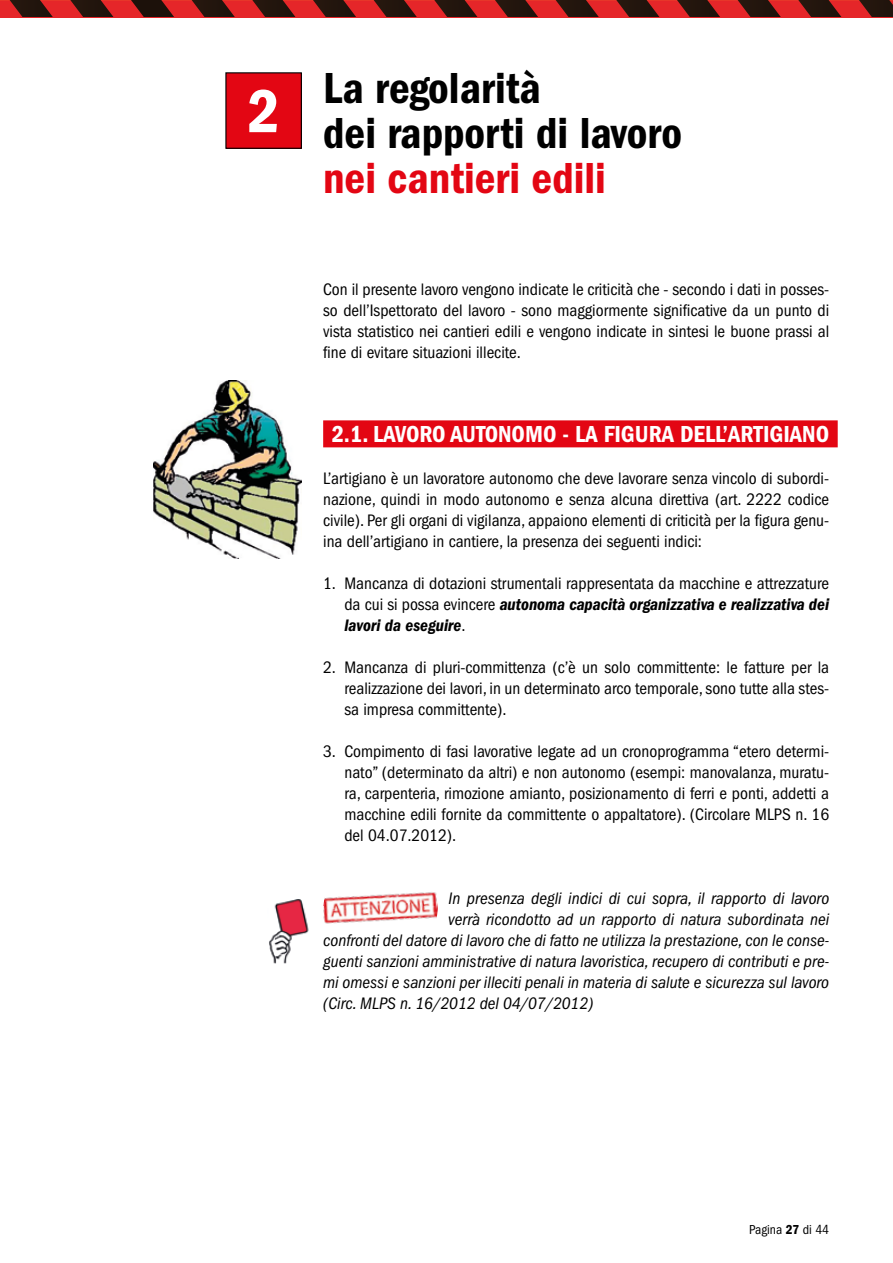
<style>
.page{position:relative;width:893px;height:1263px;background:#fff}
.page>*{position:absolute;margin:0;border:0;box-sizing:border-box;transform-origin:0 0}
.t1{font:63px "ITC Franklin Gothic Std Dm Cd";color:#fff}
.t2{font:45px/45px "ITC Franklin Gothic Std Dm Cd";color:#000}
.t3{font:45px "ITC Franklin Gothic Std Dm Cd";color:#e30613}
.t4{font:24px "ITC Franklin Gothic Std Dm Cd";color:#fff}
.t5{font:condensed 17.25px/21px "ITC Franklin Gothic Std";color:#000;text-align:justify}
.t6{font:italic condensed 17.25px "ITC Franklin Gothic Std";color:#000}
.t7{font:17.25px/21px "ITC Franklin Gothic Std Dm Cd It";color:#000}
.t8{font:condensed 13.5px "ITC Franklin Gothic Std";color:#000}
.s1{font-family:"ITC Franklin Gothic Std";font-stretch:condensed}
.s2{font-family:"ITC Franklin Gothic Std Dm Cd";font-stretch:normal}
</style>
<div class="page">
<div style="left:0;top:0;width:893px;height:17px;background:#e52629"></div>
<svg style="left:849px;top:0;width:44px;height:17px"></svg>
<svg style="left:789px;top:0;width:52px;height:17px"></svg>
<svg style="left:728px;top:0;width:53px;height:17px"></svg>
<svg style="left:667px;top:0;width:53px;height:17px"></svg>
<svg style="left:607px;top:0;width:52px;height:17px"></svg>
<svg style="left:546px;top:0;width:53px;height:17px"></svg>
<svg style="left:485px;top:0;width:53px;height:17px"></svg>
<svg style="left:425px;top:0;width:52px;height:17px"></svg>
<svg style="left:364px;top:0;width:53px;height:17px"></svg>
<svg style="left:303px;top:0;width:53px;height:17px"></svg>
<svg style="left:243px;top:0;width:52px;height:17px"></svg>
<svg style="left:182px;top:0;width:53px;height:17px"></svg>
<svg style="left:121px;top:0;width:53px;height:17px"></svg>
<svg style="left:61px;top:0;width:52px;height:17px"></svg>
<svg style="left:0;top:0;width:53px;height:17px"></svg>
<div style="left:323px;top:420px;width:515px;height:27px;background:#e30613"></div>
<img style="left:323px;top:892px;width:115px;height:32px">
<img style="left:153px;top:381px;width:149px;height:177px">
<div style="left:226px;top:73px;width:75px;height:75px;background:#e30613"></div>
<div style="left:225px;top:72px;width:77px;height:77px;border:1px solid #000"></div>
<img style="left:269px;top:899px;width:40px;height:65px">
<h1 class="t1" style="left:248px;top:75px;width:34px">2</h1>
<h2 class="t2" style="left:323px;top:66px;width:360px">La regolarità<br>dei rapporti di lavoro</h2>
<h2 class="t3" style="left:323px;top:153px;width:284px">nei cantieri edili</h2>
<p class="t5" style="left:323px;top:279px;width:508px">Con il presente lavoro vengono indicate le criticità che - secondo i dati in posses&shy;so dell’Ispettorato del lavoro - sono maggiormente significative da un punto di vista statistico nei cantieri edili e vengono indicate in sintesi le buone prassi al fine di evitare situazioni illecite.</p>
<h3 class="t4" style="left:332px;top:420px;width:499px">2.1. LAVORO AUTONOMO - LA FIGURA DELL’ARTIGIANO</h3>
<p class="t5" style="left:323px;top:468px;width:508px">L’artigiano è un lavoratore autonomo che deve lavorare senza vincolo di subordi&shy;nazione, quindi in modo autonomo e senza alcuna direttiva (art. 2222 codice civile). Per gli organi di vigilanza, appaiono elementi di criticità per la figura genu&shy;ina dell’artigiano in cantiere, la presenza dei seguenti indici:</p>
<p class="t5" style="left:323px;top:573px;width:507px">1. Mancanza di dotazioni strumentali rappresentata da macchine e attrezzature</p>
<p class="t7" style="left:344px;top:593px;width:486px"><span class="s1">da cui si possa evincere</span> autonoma capacità organizzativa e realizzativa dei lavori da eseguire<span class="s1">.</span></p>
<p class="t5" style="left:344px;top:657px;width:486px;text-indent:-21px">2. Mancanza di pluri-committenza (c’è un solo committente: le fatture per la realizzazione dei lavori, in un determinato arco temporale, sono tutte alla stes&shy;sa impresa committente).</p>
<p class="t5" style="left:344px;top:741px;width:486px;text-indent:-21px">3. Compimento di fasi lavorative legate ad un cronoprogramma “etero determi&shy;nato” (determinato da altri) e non autonomo (esempi: manovalanza, muratu&shy;ra, carpenteria, rimozione amianto, posizionamento di ferri e ponti, addetti a macchine edili fornite da committente o appaltatore). (Circolare MLPS n. 16 del 04.07.2012).</p>
<p class="t6" style="left:449px;top:888px;width:382px">In presenza degli indici di cui sopra, il rapporto di lavoro</p>
<p class="t6" style="left:449px;top:909px;width:382px">verrà ricondotto ad un rapporto di natura subordinata nei</p>
<p class="t6" style="left:323px;top:930px;width:507px">confronti del datore di lavoro che di fatto ne utilizza la prestazione, con le conse-</p>
<p class="t6" style="left:323px;top:951px;width:508px">guenti sanzioni amministrative di natura lavoristica, recupero di contributi e pre-</p>
<p class="t6" style="left:323px;top:972px;width:508px">mi omessi e sanzioni per illeciti penali in materia di salute e sicurezza sul lavoro</p>
<p class="t6" style="left:323px;top:993px;width:272px">(Circ. MLPS n. 16/2012 del 04/07/2012)</p>
<p class="t8" style="left:749px;top:1222px;width:82px">Pagina <span class="s2">27</span> di 44</p>
</div>
